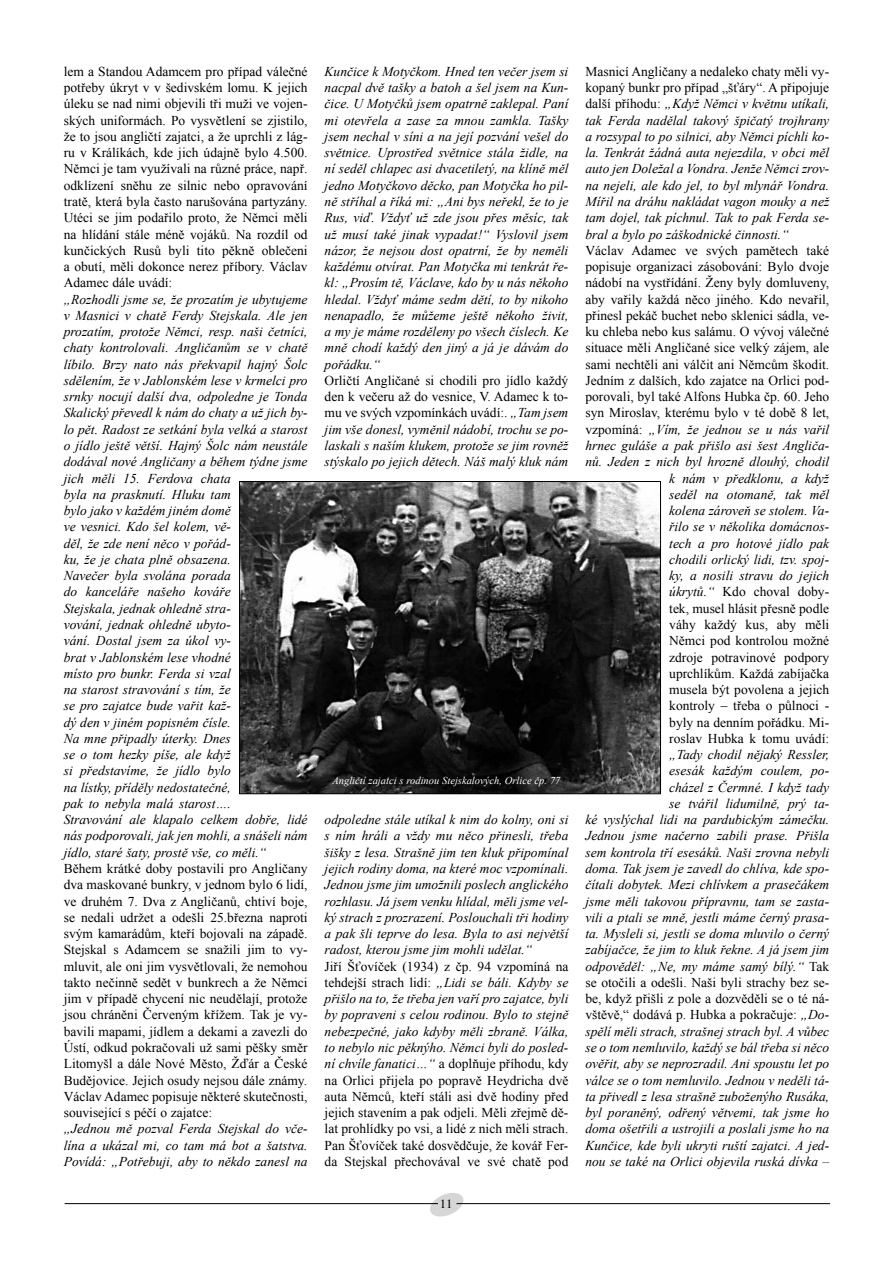
<style>
.page{position:relative;width:893px;height:1263px;background:#fff}
.page>*{position:absolute;margin:0;border:0;box-sizing:border-box;transform-origin:0 0}
.t1{font:italic 13.5px/16.2px "Times New Roman";color:#000;text-align:justify}
.t2{font:13.5px/16.2px "Times New Roman";color:#000;text-align:justify}
.t3{font:12.75px "Toronto";color:#000}
.t4{font:italic 10.5px "Times New Roman";color:#fff}
.s1{font-style:normal}
.s2{font-style:italic}
</style>
<div class="page">
<svg style="left:428px;top:1193px;width:37px;height:24px"></svg>
<hr style="left:65px;top:1203px;width:373px;height:1px;background:#000">
<hr style="left:456px;top:1203px;width:374px;height:1px;background:#000">
<img style="left:241px;top:483px;width:418px;height:309px">
<div style="left:239px;top:481px;width:422px;height:313px;border:1px solid #000"></div>
<p class="t2" style="left:64px;top:63px;width:245px">lem a Standou Adamcem pro případ válečné potřeby úkryt v v šedivském lomu. K jejich úleku se nad nimi objevili tři muži ve vojen&shy;ských uniformách. Po vysvětlení se zjistilo, že to jsou angličtí zajatci, a že uprchli z lág&shy;ru v Králíkách, kde jich údajně bylo 4.500.<br>Němci je tam využívali na různé práce, např. odklízení sněhu ze silnic nebo opravování tratě, která byla často narušována partyzány.<br>Utéci se jim podařilo proto, že Němci měli na hlídání stále méně vojáků. Na rozdíl od kunčických Rusů byli tito pěkně oblečeni a obutí, měli dokonce nerez příbory. Václav Adamec dále uvádí:</p>
<p class="t1" style="left:64px;top:291px;width:245px;text-align:left">„Rozhodli jsme se, že prozatím je ubytujeme v Masnici v chatě Ferdy Stejskala. Ale jen prozatím, protože Němci, resp. naši četníci, chaty kontrolovali. Angličanům se v chatě líbilo. Brzy nato nás překvapil hajný Šolc sdělením, že v Jablonském lese v krmelci pro srnky nocují další dva, odpoledne je Tonda Skalický převedl k nám do chaty a už jich by&shy;lo pět. Radost ze setkání byla velká a starost o jídlo ještě větší. Hajný Šolc nám neustále dodával nové Angličany a během týdne jsme jich měli 15. Ferdova chata<br>byla na prasknutí. Hluku tam<br>bylo jako v každém jiném domě<br>ve vesnici. Kdo šel kolem, vě-<br>děl, že zde není něco v pořád-<br>ku, že je chata plně obsazena.<br>Navečer byla svolána porada<br>do kanceláře našeho kováře<br>Stejskala, jednak ohledně stra-<br>vování, jednak ohledně ubyto-<br>vání. Dostal jsem za úkol vy-<br>brat v Jablonském lese vhodné<br>místo pro bunkr. Ferda si vzal<br>na starost stravování s tím, že<br>se pro zajatce bude vařit kaž-<br>dý den v jiném popisném čísle.<br>Na mne připadly úterky. Dnes<br>se o tom hezky píše, ale když<br>si představíme, že jídlo bylo<br>na lístky, příděly nedostatečné,<br>pak to nebyla malá starost….<br>Stravování ale klapalo celkem dobře, lidé nás podporovali, jak jen mohli, a snášeli nám jídlo, staré šaty, prostě vše, co měli.“</p>
<p class="t2" style="left:64px;top:860px;width:245px">Během krátké doby postavili pro Angličany dva maskované bunkry, v jednom bylo 6 lidí, ve druhém 7. Dva z Angličanů, chtiví boje, se nedali udržet a odešli 25.března naproti svým kamarádům, kteří bojovali na západě.<br>Stejskal s Adamcem se snažili jim to vy&shy;mluvit, ale oni jim vysvětlovali, že nemohou takto nečinně sedět v bunkrech a že Němci jim v případě chycení nic neudělají, protože jsou chráněni Červeným křížem. Tak je vy&shy;bavili mapami, jídlem a dekami a zavezli do Ústí, odkud pokračovali už sami pěšky směr Litomyšl a dále Nové Město, Žďár a České Budějovice. Jejich osudy nejsou dále známy.<br>Václav Adamec popisuje některé skutečnosti, související s péčí o zajatce:</p>
<p class="t1" style="left:64px;top:1120px;width:245px">„Jednou mě pozval Ferda Stejskal do vče&shy;lína a ukázal mi, co tam má bot a šatstva.<br>Povídá: „Potřebuji, aby to někdo zanesl na</p>
<p class="t1" style="left:325px;top:63px;width:245px">Kunčice k Motyčkom. Hned ten večer jsem si nacpal dvě tašky a batoh a šel jsem na Kun&shy;čice. U Motyčků jsem opatrně zaklepal. Paní mi otevřela a zase za mnou zamkla. Tašky jsem nechal v síni a na její pozvání vešel do světnice. Uprostřed světnice stála židle, na ní seděl chlapec asi dvacetiletý, na klíně měl jedno Motyčkovo děcko, pan Motyčka ho pil&shy;ně stříhal a říká mi: „Ani bys neřekl, že to je Rus, viď. Vždyť už zde jsou přes měsíc, tak už musí také jinak vypadat!“ Vyslovil jsem názor, že nejsou dost opatrní, že by neměli každému otvírat. Pan Motyčka mi tenkrát ře&shy;kl: „Prosím tě, Václave, kdo by u nás někoho hledal. Vždyť máme sedm dětí, to by nikoho nenapadlo, že můžeme ještě někoho živit, a my je máme rozděleny po všech číslech. Ke mně chodí každý den jiný a já je dávám do pořádku.“</p>
<p class="t1" style="left:325px;top:372px;width:245px"><span class="s1">Orličtí Angličané si chodili pro jídlo každý den k večeru až do vesnice, V. Adamec k to&shy;mu ve svých vzpomínkách uvádí:.</span> „Tam jsem jim vše donesl, vyměnil nádobí, trochu se po&shy;laskali s naším klukem, protože se jim rovněž stýskalo po jejich dětech. Náš malý kluk nám</p>
<p class="t4" style="left:332px;top:773px;width:230px">Angličtí zajatci s rodinou Stejskalových, Orlice čp. 77</p>
<p class="t1" style="left:325px;top:811px;width:245px">odpoledne stále utíkal k nim do kolny, oni si s ním hráli a vždy mu něco přinesli, třeba šišky z lesa. Strašně jim ten kluk připomínal jejich rodiny doma, na které moc vzpomínali.<br>Jednou jsme jim umožnili poslech anglického rozhlasu. Já jsem venku hlídal, měli jsme vel&shy;ký strach z prozrazení. Poslouchali tři hodiny a pak šli teprve do lesa. Byla to asi největší radost, kterou jsme jim mohli udělat.“</p>
<p class="t2" style="left:325px;top:958px;width:245px">Jiří Šťovíček (1934) z čp. 94 vzpomíná na tehdejší strach lidí: <span class="s2">„Lidi se báli. Kdyby se přišlo na to, že třeba jen vaří pro zajatce, byli by popraveni s celou rodinou. Bylo to stejně nebezpečné, jako kdyby měli zbraně. Válka, to nebylo nic pěknýho. Němci byli do posled&shy;ní chvíle fanatici…“</span> a doplňuje příhodu, kdy na Orlici přijela po popravě Heydricha dvě auta Němců, kteří stáli asi dvě hodiny před jejich stavením a pak odjeli. Měli zřejmě dě&shy;lat prohlídky po vsi, a lidé z nich měli strach.<br>Pan Šťovíček také dosvědčuje, že kovář Fer&shy;da Stejskal přechovával ve své chatě pod</p>
<p class="t3" style="left:440px;top:1196px;width:14px">11</p>
<p class="t1" style="left:585px;top:63px;width:245px"><span class="s1">Masnicí Angličany a nedaleko chaty měli vy&shy;kopaný bunkr pro případ „šťáry“. A připojuje další příhodu:</span> „Když Němci v květnu utíkali, tak Ferda nadělal takový špičatý trojhrany a rozsypal to po silnici, aby Němci píchli ko&shy;la. Tenkrát žádná auta nejezdila, v obci měl auto jen Doležal a Vondra. Jenže Němci zrov&shy;na nejeli, ale kdo jel, to byl mlynář Vondra.<br>Mířil na dráhu nakládat vagon mouky a než tam dojel, tak píchnul. Tak to pak Ferda se&shy;bral a bylo po záškodnické činnosti.“</p>
<p class="t2" style="left:585px;top:242px;width:245px;text-align:right">Václav Adamec ve svých pamětech také popisuje organizaci zásobování: Bylo dvoje nádobí na vystřídání. Ženy byly domluveny, aby vařily každá něco jiného. Kdo nevařil, přinesl pekáč buchet nebo sklenici sádla, ve&shy;ku chleba nebo kus salámu. O vývoj válečné situace měli Angličané sice velký zájem, ale sami nechtěli ani válčit ani Němcům škodit.<br>Jedním z dalších, kdo zajatce na Orlici pod&shy;porovali, byl také Alfons Hubka čp. 60. Jeho syn Miroslav, kterému bylo v té době 8 let, vzpomíná: <span class="s2">„Vím, že jednou se u nás vařil hrnec guláše a pak přišlo asi šest Angliča&shy;nů. Jeden z nich byl hrozně dlouhý, chodil k nám v předklonu, a když<br>seděl na otomaně, tak měl<br>kolena zároveň se stolem. Va-<br>řilo se v několika domácnos-<br>tech a pro hotové jídlo pak<br>chodili orlický lidi, tzv. spoj-<br>ky, a nosili stravu do jejich<br>úkrytů.“</span> Kdo choval doby-<br>tek, musel hlásit přesně podle<br>váhy každý kus, aby měli<br>Němci pod kontrolou možné<br>zdroje potravinové podpory<br>uprchlíkům. Každá zabíjačka<br>musela být povolena a jejich<br>kontroly – třeba o půlnoci -<br>byly na denním pořádku. Mi-<br>roslav Hubka k tomu uvádí:</p>
<p class="t1" style="left:585px;top:746px;width:245px;text-align:right">„Tady chodil nějaký Ressler,<br>esesák každým coulem, po-<br>cházel z Čermné. I když tady<br>se tvářil lidumilně, prý ta-<br>ké vyslýchal lidi na pardubickým zámečku.<br>Jednou jsme načerno zabili prase. Přišla sem kontrola tří esesáků. Naši zrovna nebyli doma. Tak jsem je zavedl do chlíva, kde spo&shy;čítali dobytek. Mezi chlívkem a prasečákem jsme měli takovou přípravnu, tam se zasta&shy;vili a ptali se mně, jestli máme černý prasa&shy;ta. Mysleli si, jestli se doma mluvilo o černý zabíjačce, že jim to kluk řekne. A já jsem jim odpověděl: „Ne, my máme samý bílý.“ <span class="s1">Tak se otočili a odešli. Naši byli strachy bez se&shy;be, když přišli z pole a dozvěděli se o té ná&shy;vštěvě,“ dodává p. Hubka a pokračuje:</span> „Do&shy;spělí měli strach, strašnej strach byl. A vůbec se o tom nemluvilo, každý se bál třeba si něco ověřit, aby se neprozradil. Ani spoustu let po válce se o tom nemluvilo. Jednou v neděli tá&shy;ta přivedl z lesa strašně zuboženýho Rusáka, byl poraněný, odřený větvemi, tak jsme ho doma ošetřili a ustrojili a poslali jsme ho na Kunčice, kde byli ukryti ruští zajatci. A jed&shy;nou se také na Orlici objevila ruská dívka –</p>
</div>
